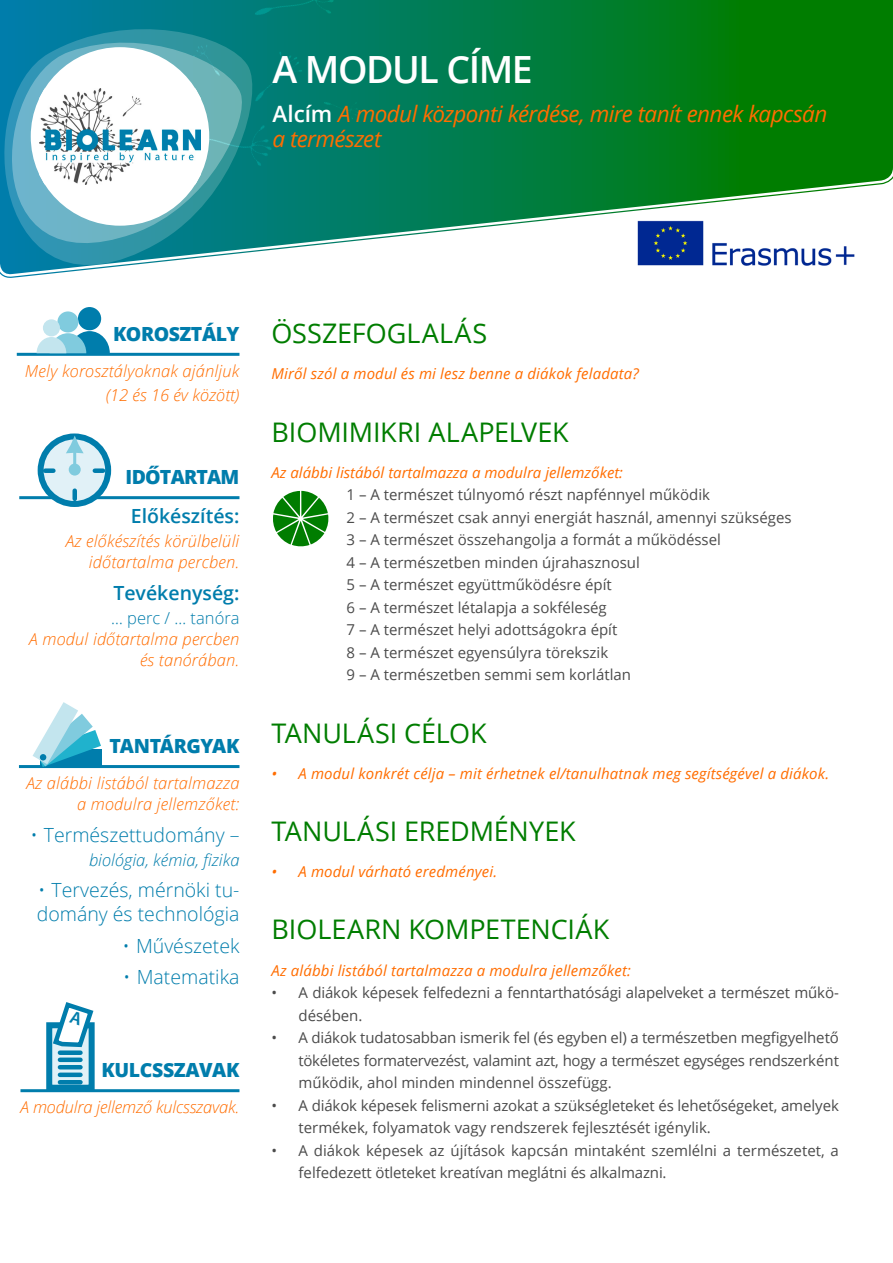
<style>
.page{position:relative;width:893px;height:1263px;background:#fff}
.page>*{position:absolute;margin:0;border:0;box-sizing:border-box;transform-origin:0 0}
.t1{font:600 37.5px "Open Sans";letter-spacing:-.04em;color:#fff}
.t2{font:27px "Open Sans";letter-spacing:-.005em;color:#007d00}
.t3{font:italic 22.5px/25.5px "Open Sans";letter-spacing:-.025em;color:#ff6d00}
.t4{font:300 19.5px/24px "Open Sans";color:#007dac}
.t5{font:800 19.5px "Open Sans";letter-spacing:-.025em;color:#007dac}
.t6{font:600 19.5px "Open Sans";color:#007dac}
.t7{font:italic 300 16.5px/21px "Open Sans";letter-spacing:.01em;color:#ff6d00;text-align:right}
.t8{font:italic 300 16.5px "Open Sans";letter-spacing:-.01em;color:#ff6d00}
.t9{font:italic 300 16.5px "Open Sans";color:#007dac}
.t10{font:300 16.5px "Open Sans";color:#007dac}
.t11{font:15px/22.5px "Open Sans";color:#4b4b4b}
.t12{font:italic 15px "Open Sans";letter-spacing:.01em;color:#ff6d00}
.s1{font-weight:600;font-style:normal;color:#fff}
</style>
<div class="page">
<svg style="left:2px;top:0;width:889px;height:266px"></svg>
<hr style="left:17px;top:353px;width:222px;height:3px;background:#007dac">
<hr style="left:19px;top:496px;width:220px;height:3px;background:#007dac">
<hr style="left:19px;top:765px;width:220px;height:3px;background:#007dac">
<hr style="left:20px;top:1089px;width:219px;height:3px;background:#007dac">
<div style="left:78px;top:307px;width:23px;height:23px;background:#007dac;border-radius:50%"></div>
<div style="left:57px;top:311px;width:21px;height:21px;background:#80cbde;border-radius:50%"></div>
<div style="left:43px;top:319px;width:17px;height:17px;background:#c3e5ee;border-radius:50%"></div>
<svg style="left:37px;top:331px;width:73px;height:22px"></svg>
<svg style="left:41px;top:436px;width:67px;height:68px;fill:#e1f1f7"></svg>
<div style="left:38px;top:433px;width:73px;height:74px;border:6px solid #007dac;border-radius:50%"></div>
<svg style="left:66px;top:436px;width:18px;height:17px"></svg>
<svg style="left:73px;top:491px;width:4px;height:8px"></svg>
<hr style="left:73px;top:451px;width:3px;height:19px;background:#80cbde">
<div style="left:69px;top:464px;width:12px;height:12px;background:#80cbde;border-radius:50%"></div>
<div style="left:45px;top:468px;width:8px;height:5px;background:#007dac"></div>
<div style="left:95px;top:468px;width:8px;height:5px;background:#007dac"></div>
<div style="left:40px;top:749px;width:62px;height:17px;background:#007dac"></div>
<svg style="left:33px;top:702px;width:68px;height:65px"></svg>
<svg style="left:46px;top:1022px;width:49px;height:68px"></svg>
<hr style="left:60px;top:1080px;width:20px;height:4px;background:#007dac">
<hr style="left:60px;top:1065px;width:20px;height:4px;background:#007dac">
<div style="left:60px;top:1050px;width:20px;height:5px;background:#007dac"></div>
<div style="left:60px;top:1072px;width:20px;height:5px;background:#007dac"></div>
<div style="left:60px;top:1057px;width:20px;height:5px;background:#007dac"></div>
<svg style="left:0;top:8px;width:264px;height:270px"></svg>
<svg style="left:0;top:25px;width:250px;height:243px"></svg>
<img style="left:132px;top:0;width:281px;height:207px">
<div style="left:31px;top:47px;width:178px;height:179px;background:#fff;border-radius:50%"></div>
<img style="left:39px;top:89px;width:162px;height:95px">
<svg style="left:273px;top:491px;width:56px;height:56px"></svg>
<svg style="left:50px;top:1002px;width:45px;height:47px"></svg>
<h1 class="t1" style="left:272px;top:43px;width:262px">A MODUL CÍME</h1>
<h3 class="t3" style="left:272px;top:100px;width:556px"><span class="s1">Alcím</span> A modul központi kérdése, mire tanít ennek kapcsán a természet</h3>
<h3 class="t5" style="left:113px;top:319px;width:128px">KOROSZTÁLY</h3>
<p class="t7" style="left:25px;top:358px;width:216px;line-height:24px">Mely korosztályoknak ajánljuk (12 és 16 év között)</p>
<h3 class="t5" style="left:126px;top:462px;width:115px">IDŐTARTAM</h3>
<h3 class="t6" style="left:131px;top:503px;width:110px">Előkészítés:</h3>
<p class="t7" style="left:66px;top:530px;width:175px">Az előkészítés körülbelüli időtartalma percben.</p>
<h3 class="t6" style="left:113px;top:579px;width:128px">Tevékenység:</h3>
<p class="t10" style="left:111px;top:606px;width:130px">… perc / … tanóra</p>
<p class="t7" style="left:29px;top:628px;width:212px">A modul időtartalma percben és tanórában.</p>
<h3 class="t5" style="left:110px;top:731px;width:131px">TANTÁRGYAK</h3>
<p class="t7" style="left:26px;top:772px;width:215px">Az alábbi listából tartalmazza a modulra jellemzőket:</p>
<h3 class="t4" style="left:30px;top:822px;width:211px">• Természettudomány –</h3>
<p class="t9" style="left:89px;top:848px;width:152px">biológia, kémia, fizika</p>
<h3 class="t4" style="left:37px;top:877px;width:204px">• Tervezés, mérnöki tu&shy;domány és technológia</h3>
<h3 class="t4" style="left:123px;top:933px;width:118px">• Művészetek</h3>
<h3 class="t4" style="left:123px;top:964px;width:118px">• Matematika</h3>
<h3 class="t5" style="left:102px;top:1055px;width:139px">KULCSSZAVAK</h3>
<p class="t8" style="left:21px;top:1096px;width:220px">A modulra jellemző kulcsszavak.</p>
<h2 class="t2" style="left:272px;top:315px;width:217px">ÖSSZEFOGLALÁS</h2>
<p class="t12" style="left:272px;top:364px;width:369px">Miről szól a modul és mi lesz benne a diákok feladata?</p>
<h2 class="t2" style="left:272px;top:413px;width:299px">BIOMIMIKRI ALAPELVEK</h2>
<p class="t12" style="left:272px;top:462px;width:353px">Az alábbi listából tartalmazza a modulra jellemzőket:</p>
<p class="t11" style="left:346px;top:483px;width:447px">1 – A természet túlnyomó részt napfénnyel működik<br>2 – A természet csak annyi energiát használ, amennyi szükséges 3 – A természet összehangolja a formát a működéssel<br>4 – A természetben minden újrahasznosul<br>5 – A természet együttműködésre épít<br>6 – A természet létalapja a sokféleség<br>7 – A természet helyi adottságokra épít<br>8 – A természet egyensúlyra törekszik<br>9 – A természetben semmi sem korlátlan</p>
<h2 class="t2" style="left:272px;top:714px;width:217px">TANULÁSI CÉLOK</h2>
<p class="t12" style="left:272px;top:763px;width:559px">• A modul konkrét célja – mit érhetnek el/tanulhatnak meg segítségével a diákok.</p>
<h2 class="t2" style="left:272px;top:813px;width:306px">TANULÁSI EREDMÉNYEK</h2>
<p class="t12" style="left:272px;top:861px;width:227px">• A modul várható eredményei.</p>
<h2 class="t2" style="left:272px;top:911px;width:339px">BIOLEARN KOMPETENCIÁK</h2>
<p class="t12" style="left:272px;top:960px;width:361px">Az alábbi listából tartalmazza a modulra jellemzőket:</p>
<p class="t11" style="left:298px;top:981px;width:542px;text-indent:-27px">• A diákok képesek felfedezni a fenntarthatósági alapelveket a természet műkö&shy;désében.</p>
<p class="t11" style="left:298px;top:1026px;width:542px;text-align:justify;text-indent:-27px">• A diákok tudatosabban ismerik fel (és egyben el) a természetben megfigyelhető tökéletes formatervezést, valamint azt, hogy a természet egységes rendszerként működik, ahol minden mindennel összefügg.</p>
<p class="t11" style="left:298px;top:1093px;width:542px;text-indent:-27px">• A diákok képesek felismerni azokat a szükségleteket és lehetőségeket, amelyek termékek, folyamatok vagy rendszerek fejlesztését igénylik.</p>
<p class="t11" style="left:298px;top:1138px;width:542px;text-indent:-27px">• A diákok képesek az újítások kapcsán mintaként szemlélni a természetet, a felfedezett ötleteket kreatívan meglátni és alkalmazni.</p>
</div>
